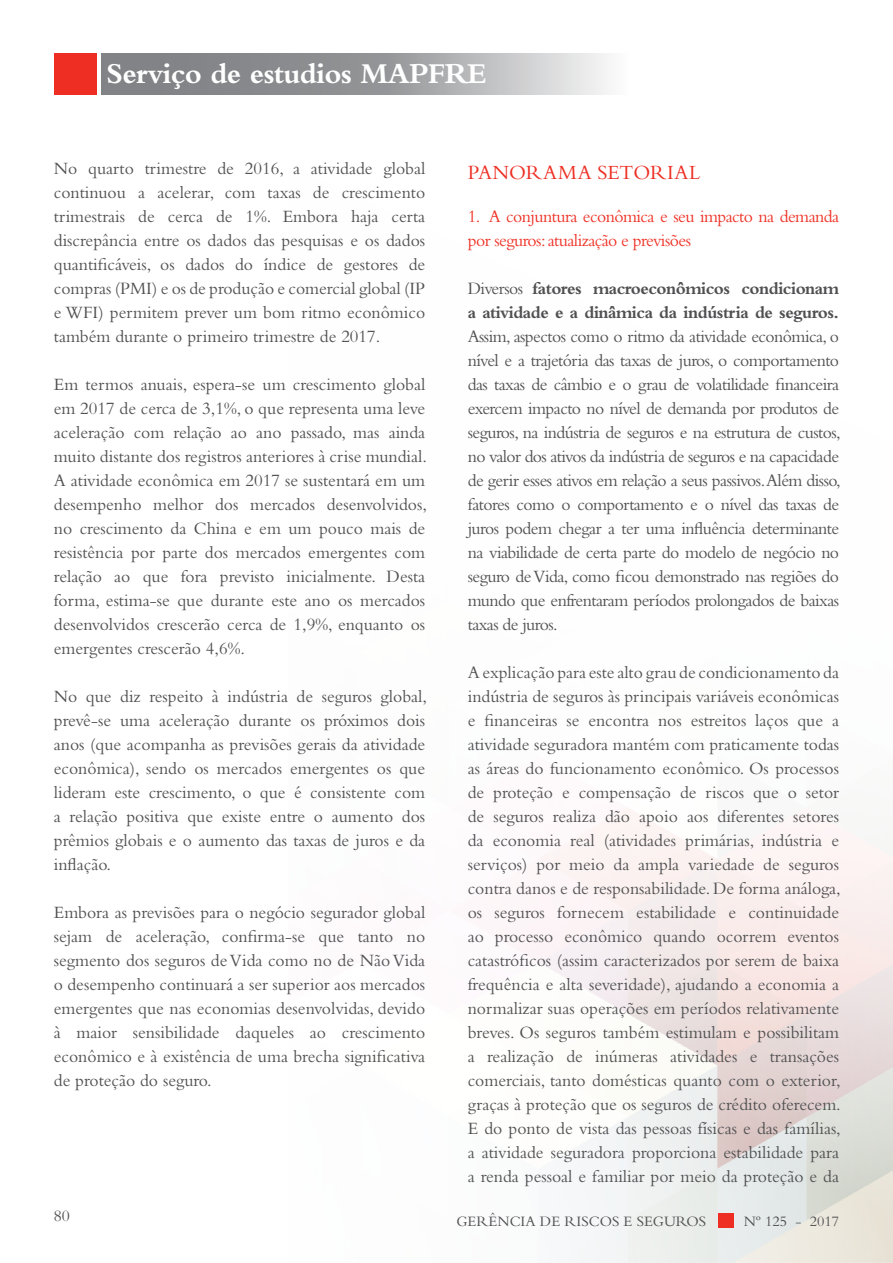
<style>
.page{position:relative;width:893px;height:1263px;background:#fff}
.page>*{position:absolute;margin:0;border:0;box-sizing:border-box;transform-origin:0 0}
.t1{font:700 30px "Bembo Std";letter-spacing:-.025em;color:#fff}
.t2{font:21px "Bembo Std";letter-spacing:.01em;color:#ee2e22}
.t3{font:18px/24px "Bembo Std";color:#505052;text-align:justify}
.t4{font:700 18px/24px "Bembo Std";letter-spacing:-.03em;color:#505052}
.t5{font:18px/24px "Bembo Std";letter-spacing:-.03em;color:#ef3024}
.t6{font:16.5px "Bembo Std";color:#505052}
.t7{font:15px "Bembo Std";color:#505052}
.s1{font-weight:400}
</style>
<div class="page">
<svg style="left:503px;top:808px;width:390px;height:455px"></svg>
<div style="left:54px;top:54px;width:43px;height:41px;background:#ee2e22"></div>
<svg style="left:101px;top:54px;width:506px;height:41px;background:#a1a3a5"></svg>
<div style="left:718px;top:1213px;width:15px;height:15px;background:#ee2e22"></div>
<h1 class="t1" style="left:106px;top:57px;width:382px">Serviço de estudios MAPFRE</h1>
<p class="t3" style="left:54px;top:156px;width:373px">No quarto trimestre de 2016, a atividade global continuou a acelerar, com taxas de crescimento trimestrais de cerca de 1%. Embora haja certa discrepância entre os dados das pesquisas e os dados quantificáveis, os dados do índice de gestores de compras (PMI) e os de produção e comercial global (IP e WFI) permitem prever um bom ritmo econômico também durante o primeiro trimestre de 2017.</p>
<p class="t3" style="left:54px;top:372px;width:375px">Em termos anuais, espera-se um crescimento global em 2017 de cerca de 3,1%, o que representa uma leve aceleração com relação ao ano passado, mas ainda muito distante dos registros anteriores à crise mundial.<br>A atividade econômica em 2017 se sustentará em um desempenho melhor dos mercados desenvolvidos, no crescimento da China e em um pouco mais de resistência por parte dos mercados emergentes com relação ao que fora previsto inicialmente. Desta forma, estima-se que durante este ano os mercados desenvolvidos crescerão cerca de 1,9%, enquanto os emergentes crescerão 4,6%.</p>
<p class="t3" style="left:54px;top:684px;width:375px">No que diz respeito à indústria de seguros global, prevê-se uma aceleração durante os próximos dois anos (que acompanha as previsões gerais da atividade econômica), sendo os mercados emergentes os que lideram este crescimento, o que é consistente com a relação positiva que existe entre o aumento dos prêmios globais e o aumento das taxas de juros e da inflação.</p>
<p class="t3" style="left:54px;top:900px;width:373px">Embora as previsões para o negócio segurador global sejam de aceleração, confirma-se que tanto no segmento dos seguros de Vida como no de Não Vida o desempenho continuará a ser superior aos mercados emergentes que nas economias desenvolvidas, devido à maior sensibilidade daqueles ao crescimento econômico e à existência de uma brecha significativa de proteção do seguro.</p>
<p class="t6" style="left:54px;top:1206px;width:18px">80</p>
<p class="t2" style="left:468px;top:160px;width:234px">PANORAMA SETORIAL</p>
<p class="t5" style="left:468px;top:204px;width:373px">1. A conjuntura econômica e seu impacto na demanda por seguros: atualização e previsões</p>
<p class="t4" style="left:468px;top:276px;width:373px"><span class="s1">Diversos</span> fatores macroeconômicos condicionam a atividade e a dinâmica da indústria de seguros.</p>
<p class="t3" style="left:468px;top:324px;width:375px">Assim, aspectos como o ritmo da atividade econômica, o nível e a trajetória das taxas de juros, o comportamento das taxas de câmbio e o grau de volatilidade financeira exercem impacto no nível de demanda por produtos de seguros, na indústria de seguros e na estrutura de custos, no valor dos ativos da indústria de seguros e na capacidade de gerir esses ativos em relação a seus passivos.Além disso, fatores como o comportamento e o nível das taxas de juros podem chegar a ter uma influência determinante na viabilidade de certa parte do modelo de negócio no seguro de Vida, como ficou demonstrado nas regiões do mundo que enfrentaram períodos prolongados de baixas taxas de juros.</p>
<p class="t3" style="left:468px;top:660px;width:375px">A explicação para este alto grau de condicionamento da indústria de seguros às principais variáveis econômicas e financeiras se encontra nos estreitos laços que a atividade seguradora mantém com praticamente todas as áreas do funcionamento econômico. Os processos de proteção e compensação de riscos que o setor de seguros realiza dão apoio aos diferentes setores da economia real (atividades primárias, indústria e serviços) por meio da ampla variedade de seguros contra danos e de responsabilidade. De forma análoga, os seguros fornecem estabilidade e continuidade ao processo econômico quando ocorrem eventos catastróficos (assim caracterizados por serem de baixa frequência e alta severidade), ajudando a economia a normalizar suas operações em períodos relativamente breves. Os seguros também estimulam e possibilitam a realização de inúmeras atividades e transações comerciais, tanto domésticas quanto com o exterior, graças à proteção que os seguros de crédito oferecem.<br>E do ponto de vista das pessoas físicas e das famílias, a atividade seguradora proporciona estabilidade para a renda pessoal e familiar por meio da proteção e da</p>
<p class="t7" style="left:457px;top:1212px;width:251px">GERÊNCIA DE RISCOS E SEGUROS</p>
<p class="t7" style="left:744px;top:1212px;width:97px">Nº 125 - 2017</p>
</div>
